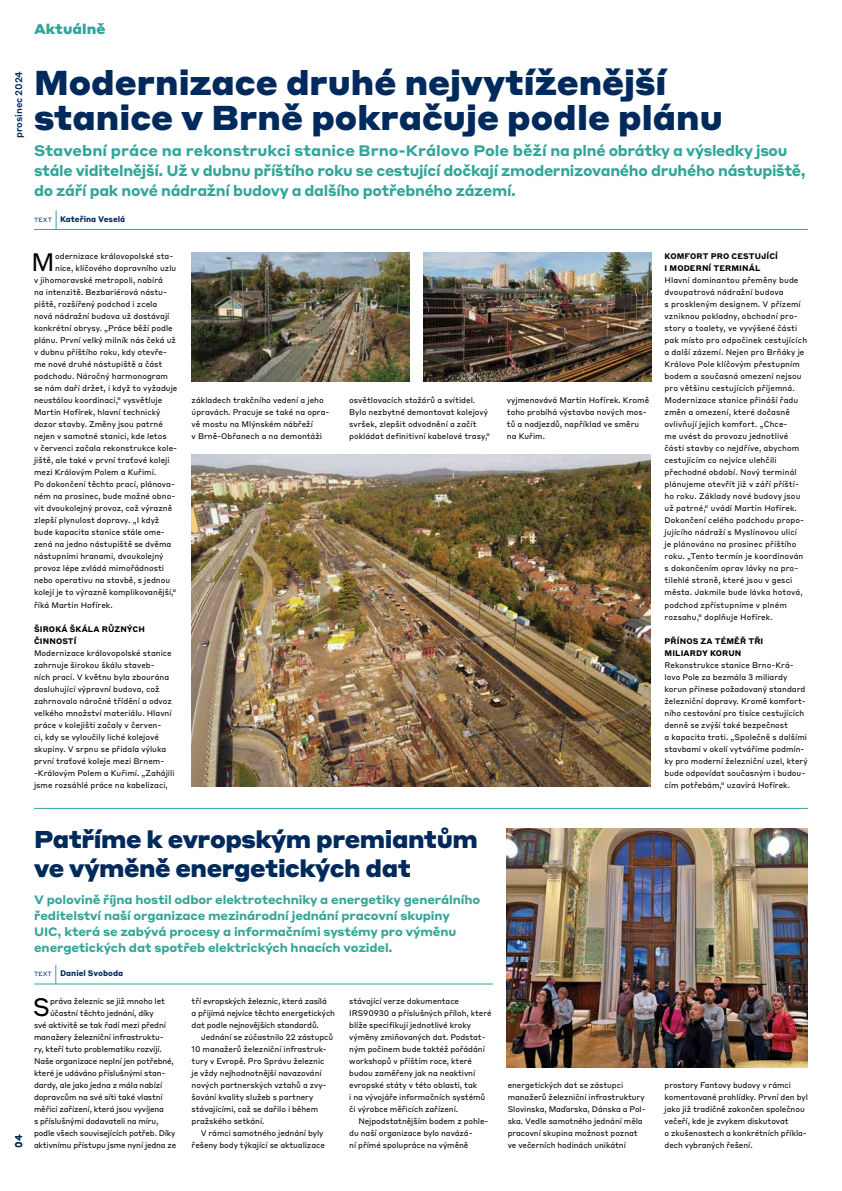
<style>
.page{position:relative;width:842px;height:1191px;background:#fff}
.page>*{position:absolute;margin:0;border:0;box-sizing:border-box;transform-origin:0 0}
.t1{font:900 34px/35px "Styrene A";color:#002a5c}
.t2{font:24.9px "Styrene B";color:#000}
.t3{font:900 24px/29px "Styrene A";letter-spacing:-.02em;color:#002a5c}
.t4{font:700 15px/20px "Styrene A";letter-spacing:-.02em;color:#32a59a}
.t5{font:900 14px "Styrene A";color:#32a59a}
.t6{font:700 12px/16px "Styrene A";letter-spacing:-.01em;color:#32a59a}
.t7{font:500 9.5px "Styrene B";letter-spacing:-.015em;color:#002a5c}
.t8{font:8px/12px "Styrene B";color:#000}
.t9{font:8px/12px "Styrene B";letter-spacing:-.02em;color:#000}
.t10{font:700 8px/12px "Styrene B";letter-spacing:.01em;color:#000}
.t11{font:700 8px "Styrene B";color:#002a5c}
.s1{font-weight:400;font-size:6px}
</style>
<div class="page">
<hr style="left:34px;top:229px;width:774px;height:1px;background:#32a59a">
<svg style="left:56px;top:210px;width:1px;height:19px"></svg>
<hr style="left:34px;top:808px;width:774px;height:1px;background:#32a59a">
<svg style="left:56px;top:965px;width:1px;height:18px"></svg>
<hr style="left:34px;top:983px;width:459px;height:1px;background:#32a59a">
<img style="left:507px;top:828px;width:301px;height:240px">
<img style="left:192px;top:454px;width:458px;height:333px">
<img style="left:424px;top:252px;width:227px;height:129px">
<img style="left:192px;top:252px;width:217px;height:129px">
<p class="t7" style="left:11px;top:138px;width:68px;rotate:-90deg">prosinec 2024</p>
<h3 class="t5" style="left:34px;top:17px;width:73px">Aktuálně</h3>
<h1 class="t1" style="left:34px;top:62px;width:690px">Modernizace druhé nejvytíženější stanice v Brně pokračuje podle plánu</h1>
<p class="t4" style="left:34px;top:139px;width:773px">Stavební práce na rekonstrukci stanice Brno-Královo Pole běží na plné obrátky a výsledky jsou stále viditelnější. Už v dubnu příštího roku se cestující dočkají zmodernizovaného druhého nástupiště, do září pak nové nádražní budovy a dalšího potřebného zázemí.</p>
<p class="t11" style="left:34px;top:212px;width:93px"><span class="s1">TEXT</span> Kateřina Veselá</p>
<h2 class="t2" style="left:31px;top:241px;width:25px">M</h2>
<p class="t8" style="left:55px;top:250px;width:120px">odernizace královopolské sta-</p>
<p class="t8" style="left:55px;top:262px;width:123px">nice, klíčového dopravního uzlu</p>
<p class="t8" style="left:34px;top:274px;width:130px">v jihomoravské metropoli, nabírá</p>
<p class="t8" style="left:34px;top:286px;width:135px">na intenzitě. Bezbariérová nástu-</p>
<p class="t8" style="left:34px;top:298px;width:125px">piště, rozšířený podchod i zcela</p>
<p class="t8" style="left:34px;top:310px;width:137px">nová nádražní budova už dostávají</p>
<p class="t8" style="left:34px;top:322px;width:140px">konkrétní obrysy. „Práce běží podle</p>
<p class="t8" style="left:34px;top:334px;width:144px">plánu. První velký milník nás čeká už</p>
<p class="t8" style="left:34px;top:346px;width:135px">v dubnu příštího roku, kdy otevře-</p>
<p class="t8" style="left:34px;top:358px;width:130px">me nové druhé nástupiště a část</p>
<p class="t8" style="left:34px;top:370px;width:135px">podchodu. Náročný harmonogram</p>
<p class="t8" style="left:34px;top:382px;width:145px">se nám daří držet, i když to vyžaduje</p>
<p class="t8" style="left:34px;top:394px;width:130px">neustálou koordinaci,“ vysvětluje</p>
<p class="t8" style="left:34px;top:406px;width:128px">Martin Hofírek, hlavní technický</p>
<p class="t8" style="left:34px;top:418px;width:130px">dozor stavby. Změny jsou patrné</p>
<p class="t8" style="left:34px;top:430px;width:134px">nejen v samotné stanici, kde letos</p>
<p class="t8" style="left:34px;top:442px;width:145px">v červenci začala rekonstrukce kole-</p>
<p class="t8" style="left:34px;top:454px;width:137px">jiště, ale také v první traťové koleji</p>
<p class="t8" style="left:34px;top:466px;width:124px">mezi Královým Polem a Kuřimí.</p>
<p class="t8" style="left:34px;top:478px;width:142px">Po dokončení těchto prací, plánova-</p>
<p class="t8" style="left:34px;top:490px;width:143px">ném na prosinec, bude možné obno-</p>
<p class="t8" style="left:34px;top:502px;width:140px">vit dvoukolejný provoz, což výrazně</p>
<p class="t8" style="left:34px;top:514px;width:127px">zlepší plynulost dopravy. „I když</p>
<p class="t8" style="left:34px;top:526px;width:132px">bude kapacita stanice stále ome-</p>
<p class="t8" style="left:34px;top:538px;width:139px">zená na jedno nástupiště se dvěma</p>
<p class="t8" style="left:34px;top:550px;width:131px">nástupními hranami, dvoukolejný</p>
<p class="t8" style="left:34px;top:562px;width:132px">provoz lépe zvládá mimořádnosti</p>
<p class="t8" style="left:34px;top:574px;width:138px">nebo operativu na stavbě, s jednou</p>
<p class="t8" style="left:34px;top:586px;width:144px">kolejí je to výrazně komplikovanější,“</p>
<p class="t8" style="left:34px;top:598px;width:80px">říká Martin Hofírek.</p>
<p class="t10" style="left:34px;top:622px;width:112px">ŠIROKÁ ŠKÁLA RŮZNÝCH<br>ČINNOSTÍ</p>
<p class="t8" style="left:34px;top:646px;width:142px">Modernizace královopolské stanice zahrnuje širokou škálu staveb-<br>ních prací. V květnu byla zbourána dosluhující výpravní budova, což zahrnovalo náročné třídění a odvoz velkého množství materiálu. Hlavní práce v kolejišti začaly v červen-<br>ci, kdy se vyloučily liché kolejové skupiny. V srpnu se přidala výluka první traťové koleje mezi Brnem--Královým Polem a Kuřimí. „Zahájili jsme rozsáhlé práce na kabelizaci,</p>
<p class="t8" style="left:192px;top:394px;width:139px">základech trakčního vedení a jeho úpravách. Pracuje se také na opra&shy;vě mostu na Mlýnském nábřeží<br>v Brně-Obřanech a na demontáži</p>
<p class="t8" style="left:349px;top:394px;width:142px">osvětlovacích stožárů a svítidel.<br>Bylo nezbytné demontovat kolejový svršek, zlepšit odvodnění a začít pokládat definitivní kabelové trasy,“</p>
<p class="t8" style="left:507px;top:394px;width:144px">vyjmenovává Martin Hofírek. Kromě toho probíhá výstavba nových mos&shy;tů a nadjezdů, například ve směru na Kuřim.</p>
<p class="t10" style="left:664px;top:250px;width:115px">KOMFORT PRO CESTUJÍCÍ<br>I MODERNÍ TERMINÁL</p>
<p class="t8" style="left:664px;top:274px;width:144px">Hlavní dominantou přeměny bude dvoupatrová nádražní budova<br>s proskleným designem. V přízemí vzniknou pokladny, obchodní pro&shy;story a toalety, ve vyvýšené části pak místo pro odpočinek cestujících a další zázemí. Nejen pro Brňáky je Královo Pole klíčovým přestupním bodem a současná omezení nejsou pro většinu cestujících příjemná.<br>Modernizace stanice přináší řadu změn a omezení, které dočasně ovlivňují jejich komfort. „Chce-<br>me uvést do provozu jednotlivé části stavby co nejdříve, abychom cestujícím co nejvíce ulehčili přechodné období. Nový terminál plánujeme otevřít již v září příští&shy;ho roku. Základy nové budovy jsou už patrné,“ uvádí Martin Hofírek.<br>Dokončení celého podchodu propo&shy;jujícího nádraží s Myslínovou ulicí<br>je plánováno na prosinec příštího roku. „Tento termín je koordinován s dokončením oprav lávky na pro&shy;tilehlé straně, které jsou v gesci města. Jakmile bude lávka hotová, podchod zpřístupníme v plném rozsahu,“ doplňuje Hofírek.</p>
<p class="t10" style="left:664px;top:634px;width:100px">PŘÍNOS ZA TÉMĚŘ TŘI<br>MILIARDY KORUN</p>
<p class="t8" style="left:664px;top:658px;width:145px">Rekonstrukce stanice Brno-Krá&shy;lovo Pole za bezmála 3 miliardy korun přinese požadovaný standard železniční dopravy. Kromě komfort&shy;ního cestování pro tisíce cestujících denně se zvýší také bezpečnost<br>a kapacita trati. „Společně s dalšími stavbami v okolí vytváříme podmín&shy;ky pro moderní železniční uzel, který bude odpovídat současným i budou&shy;cím potřebám,“ uzavírá Hofírek.</p>
<p class="t7" style="left:11px;top:1147px;width:15px;rotate:-90deg">04</p>
<h3 class="t3" style="left:34px;top:822px;width:445px">Patříme k evropským premiantům ve výměně energetických dat</h3>
<p class="t6" style="left:34px;top:891px;width:448px">V polovině října hostil odbor elektrotechniky a energetiky generálního ředitelství naší organizace mezinárodní jednání pracovní skupiny UIC, která se zabývá procesy a informačními systémy pro výměnu energetických dat spotřeb elektrických hnacích vozidel.</p>
<p class="t11" style="left:34px;top:966px;width:91px"><span class="s1">TEXT</span> Daniel Svoboda</p>
<h2 class="t2" style="left:33px;top:985px;width:19px">S</h2>
<p class="t9" style="left:50px;top:994px;width:116px">práva železnic se již mnoho let</p>
<p class="t9" style="left:192px;top:994px;width:145px">tří evropských železnic, která zasílá<br>a přijímá nejvíce těchto energetických dat podle nejnovějších standardů.</p>
<p class="t8" style="left:192px;top:1030px;width:143px;text-indent:9px">Jednání se zúčastnilo 22 zástupců<br>10 manažerů železniční infrastruk&shy;tury v Evropě. Pro Správu železnic<br>je vždy nejhodnotnější navazování nových partnerských vztahů a zvy&shy;šování kvality služeb s partnery stávajícími, což se dařilo i během pražského setkání.</p>
<p class="t8" style="left:192px;top:1126px;width:135px;text-align:right">V rámci samotného jednání byly řešeny body týkající se aktualizace</p>
<p class="t8" style="left:349px;top:994px;width:144px">stávající verze dokumentace IRS90930 a příslušných příloh, které blíže specifikují jednotlivé kroky výměny zmiňovaných dat. Podstat&shy;ným počinem bude taktéž pořádání workshopů v příštím roce, které budou zaměřeny jak na neaktivní evropské státy v této oblasti, tak<br>i na vývojáře informačních systémů či výrobce měřicích zařízení.</p>
<p class="t8" style="left:349px;top:1114px;width:141px;text-indent:9px">Nejpodstatnějším bodem z pohle&shy;du naší organizace bylo navázá-<br>ní přímé spolupráce na výměně</p>
<p class="t9" style="left:50px;top:1006px;width:105px">účastní těchto jednání, díky</p>
<p class="t9" style="left:34px;top:1018px;width:133px">své aktivitě se tak řadí mezi přední</p>
<p class="t9" style="left:34px;top:1030px;width:131px">manažery železniční infrastruktu-</p>
<p class="t9" style="left:34px;top:1042px;width:129px">ry, kteří tuto problematiku rozvíjí.</p>
<p class="t9" style="left:34px;top:1054px;width:141px">Naše organizace neplní jen potřebné,</p>
<p class="t9" style="left:34px;top:1066px;width:133px">které je udáváno příslušnými stan-</p>
<p class="t9" style="left:34px;top:1078px;width:130px">dardy, ale jako jedna z mála nabízí</p>
<p class="t9" style="left:34px;top:1090px;width:130px">dopravcům na své síti také vlastní</p>
<p class="t9" style="left:34px;top:1102px;width:132px">měřicí zařízení, která jsou vyvíjena</p>
<p class="t9" style="left:34px;top:1114px;width:126px">s příslušnými dodavateli na míru,</p>
<p class="t9" style="left:34px;top:1126px;width:143px">podle všech souvisejících potřeb. Díky</p>
<p class="t9" style="left:34px;top:1138px;width:144px">aktivnímu přístupu jsme nyní jedna ze</p>
<p class="t8" style="left:508px;top:1078px;width:140px">energetických dat se zástupci manažerů železniční infrastruktury Slovinska, Maďarska, Dánska a Pol&shy;ska. Vedle samotného jednání měla pracovní skupina možnost poznat ve večerních hodinách unikátní</p>
<p class="t8" style="left:664px;top:1078px;width:145px">prostory Fantovy budovy v rámci komentované prohlídky. První den byl jako již tradičně zakončen společnou večeří, kde je zvykem diskutovat<br>o zkušenostech a konkrétních příkla&shy;dech vybraných řešení.</p>
</div>
